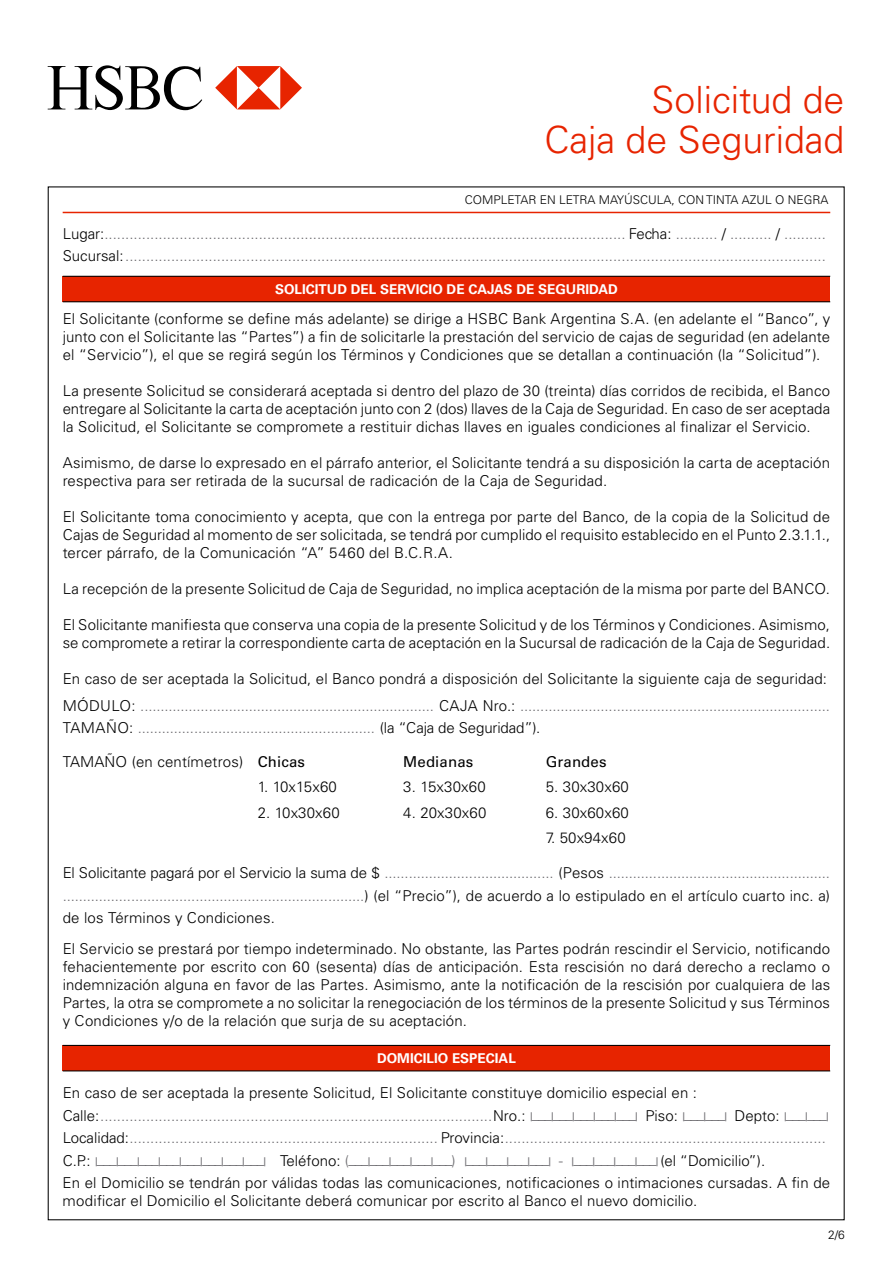
<style>
.page{position:relative;width:893px;height:1263px;background:#fff}
.page>*{position:absolute;margin:0;border:0;box-sizing:border-box;transform-origin:0 0}
.t1{font:300 37.5px/39.8px "Univers LT Std";color:#e72400;text-align:right}
.t2{font:300 15px/18px "Univers LT Std";letter-spacing:.01em;color:#000;text-align:justify}
.t3{font:300 15px/22.5px "Univers LT Std";letter-spacing:.01em;color:#6d6c70}
.t4{font:15px "Univers LT Std";letter-spacing:.01em;color:#000}
.t5{font:700 13.5px "Univers LT Std";color:#fff}
.t6{font:300 12px "Univers LT Std";color:#000}
.s1{color:#000}
.s2{font-weight:400}
.s3{font-size:9px}
</style>
<div class="page">
<svg style="left:48px;top:65px;width:154px;height:45px"></svg>
<svg style="left:215px;top:66px;width:87px;height:43px"></svg>
<hr style="left:63px;top:212px;width:767px;height:1px;background:#e72400">
<div style="left:63px;top:276px;width:767px;height:26px;background:#e72400"></div>
<hr style="left:63px;top:276px;width:767px;height:1px;background:#000">
<hr style="left:63px;top:301px;width:767px;height:1px;background:#000">
<div style="left:63px;top:1045px;width:767px;height:26px;background:#e72400"></div>
<hr style="left:63px;top:1045px;width:767px;height:1px;background:#000">
<hr style="left:63px;top:1070px;width:767px;height:1px;background:#000">
<h1 class="t1" style="left:544px;top:80px;width:302px">Solicitud de<br>Caja de Seguridad</h1>
<p class="t6" style="left:465px;top:193px;width:365px">COMPLETAR EN LETRA MAYÚSCULA, CON TINTA AZUL O NEGRA</p>
<p class="t3" style="left:63px;top:222px;width:765px"><span class="s1">Lugar:</span>............................................................................................................................. <span class="s1">Fecha:</span> .......... <span class="s1">/</span> .......... <span class="s1">/</span> ..........<br><span class="s1">Sucursal:</span>........................................................................................................................................................................</p>
<p class="t5" style="left:275px;top:281px;width:344px">SOLICITUD DEL SERVICIO DE CAJAS DE SEGURIDAD</p>
<p class="t2" style="left:63px;top:310px;width:769px">El Solicitante (conforme se define más adelante) se dirige a HSBC Bank Argentina S.A. (en adelante el “Banco”, y junto con el Solicitante las “Partes”) a fin de solicitarle la prestación del servicio de cajas de seguridad (en adelante el “Servicio”), el que se regirá según los Términos y Condiciones que se detallan a continuación (la “Solicitud”).</p>
<p class="t2" style="left:63px;top:382px;width:769px">La presente Solicitud se considerará aceptada si dentro del plazo de 30 (treinta) días corridos de recibida, el Banco entregare al Solicitante la carta de aceptación junto con 2 (dos) llaves de la Caja de Seguridad. En caso de ser aceptada la Solicitud, el Solicitante se compromete a restituir dichas llaves en iguales condiciones al finalizar el Servicio.</p>
<p class="t2" style="left:63px;top:454px;width:769px">Asimismo, de darse lo expresado en el párrafo anterior, el Solicitante tendrá a su disposición la carta de aceptación respectiva para ser retirada de la sucursal de radicación de la Caja de Seguridad.</p>
<p class="t2" style="left:63px;top:508px;width:769px">El Solicitante toma conocimiento y acepta, que con la entrega por parte del Banco, de la copia de la Solicitud de Cajas de Seguridad al momento de ser solicitada, se tendrá por cumplido el requisito establecido en el Punto 2.3.1.1., tercer párrafo, de la Comunicación “A” 5460 del B.C.R.A.</p>
<p class="t2" style="left:63px;top:580px;width:769px">La recepción de la presente Solicitud de Caja de Seguridad, no implica aceptación de la misma por parte del BANCO.</p>
<p class="t2" style="left:63px;top:616px;width:769px">El Solicitante manifiesta que conserva una copia de la presente Solicitud y de los Términos y Condiciones. Asimismo, se compromete a retirar la correspondiente carta de aceptación en la Sucursal de radicación de la Caja de Seguridad.</p>
<p class="t3" style="left:63px;top:665px;width:769px;line-height:26.7px"><span class="s1">En caso de ser aceptada la Solicitud, el Banco pondrá a disposición del Solicitante la siguiente caja de seguridad:<br>MÓDULO:</span> ......................................................................... <span class="s1">CAJA Nro.:</span> .............................................................................</p>
<p class="t3" style="left:63px;top:717px;width:479px"><span class="s1">TAMAÑO:</span> ........................................................... <span class="s1">(la “Caja de Seguridad”).</span></p>
<p class="t2" style="left:63px;top:753px;width:244px">TAMAÑO (en centímetros) <span class="s2">Chicas</span></p>
<p class="t4" style="left:403px;top:753px;width:72px">Medianas</p>
<p class="t4" style="left:546px;top:753px;width:62px">Grandes</p>
<p class="t2" style="left:258px;top:778px;width:81px">1. 10x15x60</p>
<p class="t2" style="left:403px;top:778px;width:84px">3. 15x30x60</p>
<p class="t2" style="left:546px;top:778px;width:85px">5. 30x30x60</p>
<p class="t2" style="left:258px;top:803px;width:84px">2. 10x30x60</p>
<p class="t2" style="left:403px;top:803px;width:85px">4. 20x30x60</p>
<p class="t2" style="left:546px;top:803px;width:85px">6. 30x60x60</p>
<p class="t2" style="left:546px;top:828px;width:82px">7. 50x94x60</p>
<p class="t3" style="left:63px;top:861px;width:769px;text-align:justify"><span class="s1">El Solicitante pagará por el Servicio la suma de $</span> .......................................... <span class="s1">(Pesos</span> ....................................................... ...........................................................................<span class="s1">) (el “Precio”), de acuerdo a lo estipulado en el artículo cuarto inc. a) de los Términos y Condiciones.</span></p>
<p class="t2" style="left:63px;top:940px;width:769px">El Servicio se prestará por tiempo indeterminado. No obstante, las Partes podrán rescindir el Servicio, notificando fehacientemente por escrito con 60 (sesenta) días de anticipación. Esta rescisión no dará derecho a reclamo o indemnización alguna en favor de las Partes. Asimismo, ante la notificación de la rescisión por cualquiera de las Partes, la otra se compromete a no solicitar la renegociación de los términos de la presente Solicitud y sus Términos y Condiciones y/o de la relación que surja de su aceptación.</p>
<p class="t5" style="left:377px;top:1050px;width:140px">DOMICILIO ESPECIAL</p>
<p class="t3" style="left:63px;top:1082px;width:768px;line-height:22px"><span class="s1">En caso de ser aceptada la presente Solicitud, El Solicitante constituye domicilio especial en :<br>Calle:</span>..............................................................................................<span class="s1">Nro.:</span> <span class="s3">|</span>___<span class="s3">|</span>___<span class="s3">|</span>___<span class="s3">|</span>___<span class="s3">|</span>___<span class="s3">|</span> <span class="s1">Piso:</span> <span class="s3">|</span>___<span class="s3">|</span>___<span class="s3">|</span> <span class="s1">Depto:</span> <span class="s3">|</span>___<span class="s3">|</span>___<span class="s3">| </span><span class="s1">Localidad:</span>.......................................................................... <span class="s1">Provincia:</span>.............................................................................<br><span class="s1">C.P.:</span> <span class="s3">|</span>___<span class="s3">|</span>___<span class="s3">|</span>___<span class="s3">|</span>___<span class="s3">|</span>___<span class="s3">|</span>___<span class="s3">|</span>___<span class="s3">|</span>___<span class="s3">|</span> <span class="s1">Teléfono:</span> (___<span class="s3">|</span>___<span class="s3">|</span>___<span class="s3">|</span>___<span class="s3">|</span>___) <span class="s3">|</span>___<span class="s3">|</span>___<span class="s3">|</span>___<span class="s3">|</span>___<span class="s3">|</span> - <span class="s3">|</span>___<span class="s3">|</span>___<span class="s3">|</span>___<span class="s3">|</span>___<span class="s3">|</span> <span class="s1">(el “Domicilio”).</span></p>
<p class="t2" style="left:63px;top:1174px;width:769px">En el Domicilio se tendrán por válidas todas las comunicaciones, notificaciones o intimaciones cursadas. A fin de modificar el Domicilio el Solicitante deberá comunicar por escrito al Banco el nuevo domicilio.</p>
<p class="t6" style="left:828px;top:1227px;width:18px">2/6</p>
</div>
